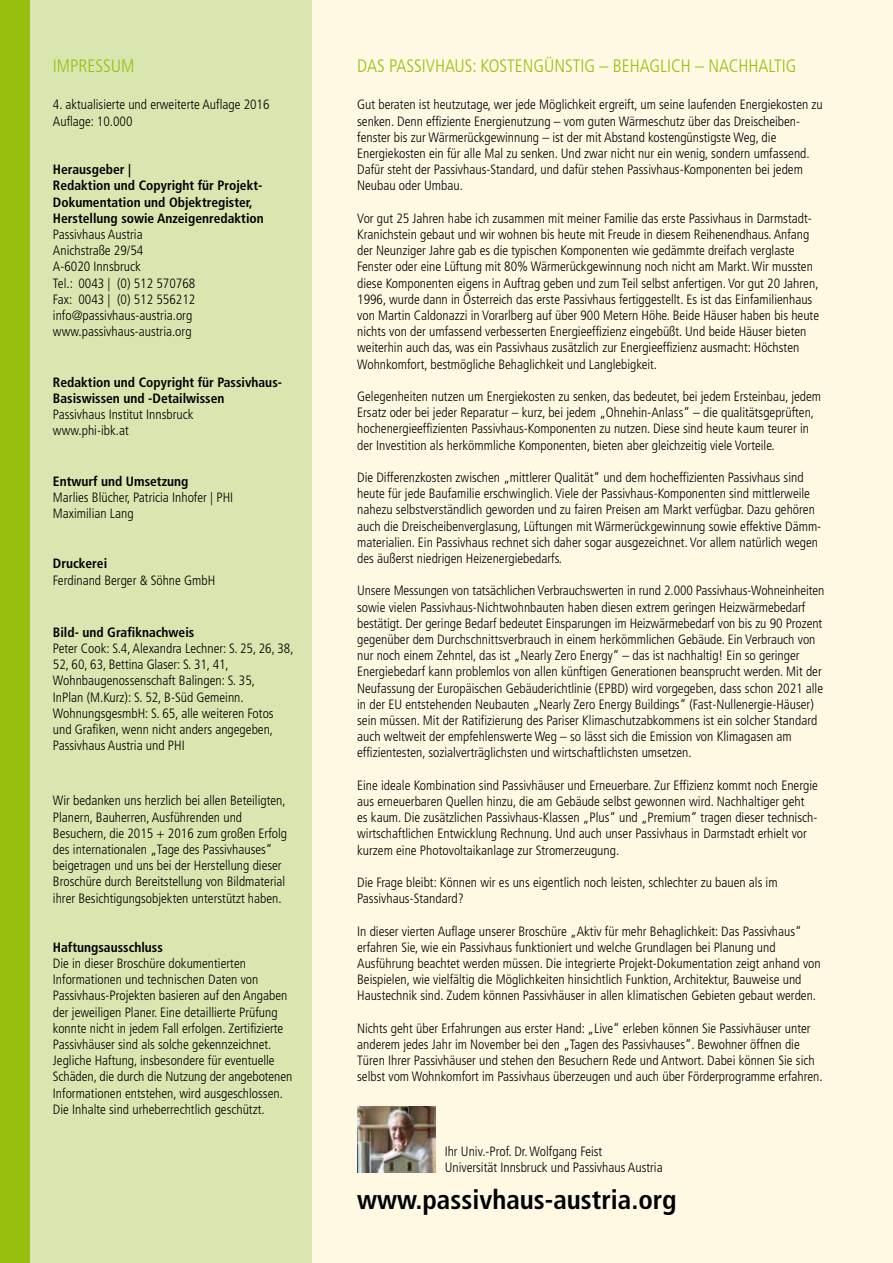
<style>
.page{position:relative;width:893px;height:1263px;background:#fff}
.page>*{position:absolute;margin:0;border:0;box-sizing:border-box;transform-origin:0 0}
.t1{font:700 condensed 27px "Frutiger";color:#000}
.t2{font:300 condensed 18px "Frutiger";color:#97bf0d}
.t3{font:300 condensed 13.5px/16.2px "Frutiger";color:#000}
.t4{font:700 condensed 13.5px/16.2px "Frutiger";color:#000}
</style>
<div class="page">
<div style="left:310px;top:0;width:583px;height:1263px;background:#fff9e3"></div>
<div style="left:0;top:0;width:311px;height:1263px;background:#97bf0d"></div>
<div style="left:30px;top:0;width:282px;height:1263px;background:#dae6b0"></div>
<img style="left:357px;top:1106px;width:79px;height:67px">
<h2 class="t2" style="left:53px;top:55px;width:83px">IMPRESSUM</h2>
<p class="t3" style="left:53px;top:97px;width:218px">4. aktualisierte und erweiterte Auflage 2016<br>Auflage: 10.000</p>
<p class="t4" style="left:53px;top:161px;width:212px">Herausgeber |<br>Redaktion und Copyright für Projekt-<br>Dokumentation und Objektregister,<br>Herstellung sowie Anzeigenredaktion</p>
<p class="t3" style="left:53px;top:226px;width:144px">Passivhaus Austria<br>Anichstraße 29/54<br>A-6020 Innsbruck<br>Tel.: 0043 | (0) 512 570768<br>Fax: 0043 | (0) 512 556212 info@passivhaus-austria.org www.passivhaus-austria.org</p>
<p class="t4" style="left:53px;top:374px;width:231px">Redaktion und Copyright für Passivhaus-<br>Basiswissen und -Detailwissen</p>
<p class="t3" style="left:53px;top:406px;width:142px">Passivhaus Institut Innsbruck www.phi-ibk.at</p>
<p class="t4" style="left:53px;top:473px;width:137px">Entwurf und Umsetzung</p>
<p class="t3" style="left:53px;top:489px;width:182px">Marlies Blücher, Patricia Inhofer | PHI<br>Maximilian Lang</p>
<p class="t4" style="left:53px;top:556px;width:56px">Druckerei</p>
<p class="t3" style="left:53px;top:572px;width:164px">Ferdinand Berger &amp; Söhne GmbH</p>
<p class="t4" style="left:53px;top:624px;width:143px">Bild- und Grafiknachweis</p>
<p class="t3" style="left:53px;top:640px;width:242px">Peter Cook: S.4, Alexandra Lechner: S. 25, 26, 38, 52, 60, 63, Bettina Glaser: S. 31, 41, Wohnbaugenossenschaft Balingen: S. 35,<br>InPlan (M.Kurz): S. 52, B-Süd Gemeinn.<br>WohnungsgesmbH: S. 65, alle weiteren Fotos und Grafiken, wenn nicht anders angegeben, Passivhaus Austria und PHI</p>
<p class="t3" style="left:53px;top:793px;width:236px">Wir bedanken uns herzlich bei allen Beteiligten, Planern, Bauherren, Ausführenden und Besuchern, die 2015 + 2016 zum großen Erfolg des internationalen „Tage des Passivhauses“ beigetragen und uns bei der Herstellung dieser Broschüre durch Bereitstellung von Bildmaterial ihrer Besichtigungsobjekten unterstützt haben.</p>
<p class="t4" style="left:53px;top:939px;width:112px">Haftungsausschluss</p>
<p class="t3" style="left:53px;top:955px;width:241px">Die in dieser Broschüre dokumentierten Informationen und technischen Daten von Passivhaus-Projekten basieren auf den Angaben der jeweiligen Planer. Eine detaillierte Prüfung konnte nicht in jedem Fall erfolgen. Zertifizierte Passivhäuser sind als solche gekennzeichnet.<br>Jegliche Haftung, insbesondere für eventuelle Schäden, die durch die Nutzung der angebotenen Informationen entstehen, wird ausgeschlossen.<br>Die Inhalte sind urheberrechtlich geschützt.</p>
<h2 class="t2" style="left:357px;top:55px;width:441px">DAS PASSIVHAUS: KOSTENGÜNSTIG – BEHAGLICH – NACHHALTIG</h2>
<p class="t3" style="left:357px;top:97px;width:467px">Gut beraten ist heutzutage, wer jede Möglichkeit ergreift, um seine laufenden Energiekosten zu senken. Denn effiziente Energienutzung – vom guten Wärmeschutz über das Dreischeiben&shy;fenster bis zur Wärmerückgewinnung – ist der mit Abstand kostengünstigste Weg, die Energiekosten ein für alle Mal zu senken. Und zwar nicht nur ein wenig, sondern umfassend.<br>Dafür steht der Passivhaus-Standard, und dafür stehen Passivhaus-Komponenten bei jedem Neubau oder Umbau.</p>
<p class="t3" style="left:357px;top:210px;width:463px">Vor gut 25 Jahren habe ich zusammen mit meiner Familie das erste Passivhaus in Darmstadt-Kranichstein gebaut und wir wohnen bis heute mit Freude in diesem Reihenendhaus. Anfang der Neunziger Jahre gab es die typischen Komponenten wie gedämmte dreifach verglaste Fenster oder eine Lüftung mit 80% Wärmerückgewinnung noch nicht am Markt. Wir mussten diese Komponenten eigens in Auftrag geben und zum Teil selbst anfertigen. Vor gut 20 Jahren, 1996, wurde dann in Österreich das erste Passivhaus fertiggestellt. Es ist das Einfamilienhaus von Martin Caldonazzi in Vorarlberg auf über 900 Metern Höhe. Beide Häuser haben bis heute nichts von der umfassend verbesserten Energieeffizienz eingebüßt. Und beide Häuser bieten weiterhin auch das, was ein Passivhaus zusätzlich zur Energieeffizienz ausmacht: Höchsten Wohnkomfort, bestmögliche Behaglichkeit und Langlebigkeit.</p>
<p class="t3" style="left:357px;top:388px;width:465px">Gelegenheiten nutzen um Energiekosten zu senken, das bedeutet, bei jedem Ersteinbau, jedem Ersatz oder bei jeder Reparatur – kurz, bei jedem „Ohnehin-Anlass“ – die qualitätsgeprüften, hochenergieeffizienten Passivhaus-Komponenten zu nutzen. Diese sind heute kaum teurer in der Investition als herkömmliche Komponenten, bieten aber gleichzeitig viele Vorteile.</p>
<p class="t3" style="left:357px;top:469px;width:466px">Die Differenzkosten zwischen „mittlerer Qualität“ und dem hocheffizienten Passivhaus sind heute für jede Baufamilie erschwinglich. Viele der Passivhaus-Komponenten sind mittlerweile nahezu selbstverständlich geworden und zu fairen Preisen am Markt verfügbar. Dazu gehören auch die Dreischeibenverglasung, Lüftungen mit Wärmerückgewinnung sowie effektive Dämm&shy;materialien. Ein Passivhaus rechnet sich daher sogar ausgezeichnet. Vor allem natürlich wegen des äußerst niedrigen Heizenergiebedarfs.</p>
<p class="t3" style="left:357px;top:583px;width:469px">Unsere Messungen von tatsächlichen Verbrauchswerten in rund 2.000 Passivhaus-Wohneinheiten sowie vielen Passivhaus-Nichtwohnbauten haben diesen extrem geringen Heizwärmebedarf bestätigt. Der geringe Bedarf bedeutet Einsparungen im Heizwärmebedarf von bis zu 90 Prozent gegenüber dem Durchschnittsverbrauch in einem herkömmlichen Gebäude. Ein Verbrauch von nur noch einem Zehntel, das ist „Nearly Zero Energy“ – das ist nachhaltig! Ein so geringer Energiebedarf kann problemlos von allen künftigen Generationen beansprucht werden. Mit der Neufassung der Europäischen Gebäuderichtlinie (EPBD) wird vorgegeben, dass schon 2021 alle in der EU entstehenden Neubauten „Nearly Zero Energy Buildings“ (Fast-Nullenergie-Häuser) sein müssen. Mit der Ratifizierung des Pariser Klimaschutzabkommens ist ein solcher Standard auch weltweit der empfehlenswerte Weg – so lässt sich die Emission von Klimagasen am effizientesten, sozialverträglichsten und wirtschaftlichsten umsetzen.</p>
<p class="t3" style="left:357px;top:777px;width:462px">Eine ideale Kombination sind Passivhäuser und Erneuerbare. Zur Effizienz kommt noch Energie aus erneuerbaren Quellen hinzu, die am Gebäude selbst gewonnen wird. Nachhaltiger geht es kaum. Die zusätzlichen Passivhaus-Klassen „Plus“ und „Premium“ tragen dieser technisch&shy;wirtschaftlichen Entwicklung Rechnung. Und auch unser Passivhaus in Darmstadt erhielt vor kurzem eine Photovoltaikanlage zur Stromerzeugung.</p>
<p class="t3" style="left:357px;top:874px;width:422px">Die Frage bleibt: Können wir es uns eigentlich noch leisten, schlechter zu bauen als im<br>Passivhaus-Standard?</p>
<p class="t3" style="left:357px;top:923px;width:465px">In dieser vierten Auflage unserer Broschüre „Aktiv für mehr Behaglichkeit: Das Passivhaus“ erfahren Sie, wie ein Passivhaus funktioniert und welche Grundlagen bei Planung und Ausführung beachtet werden müssen. Die integrierte Projekt-Dokumentation zeigt anhand von Beispielen, wie vielfältig die Möglichkeiten hinsichtlich Funktion, Architektur, Bauweise und Haustechnik sind. Zudem können Passivhäuser in allen klimatischen Gebieten gebaut werden.</p>
<p class="t3" style="left:357px;top:1020px;width:467px">Nichts geht über Erfahrungen aus erster Hand: „Live“ erleben können Sie Passivhäuser unter anderem jedes Jahr im November bei den „Tagen des Passivhauses“. Bewohner öffnen die Türen Ihrer Passivhäuser und stehen den Besuchern Rede und Antwort. Dabei können Sie sich selbst vom Wohnkomfort im Passivhaus überzeugen und auch über Förderprogramme erfahren.</p>
<p class="t3" style="left:445px;top:1143px;width:220px">Ihr Univ.-Prof. Dr. Wolfgang Feist<br>Universität Innsbruck und Passivhaus Austria</p>
<h1 class="t1" style="left:357px;top:1184px;width:321px">www.passivhaus-austria.org</h1>
</div>
